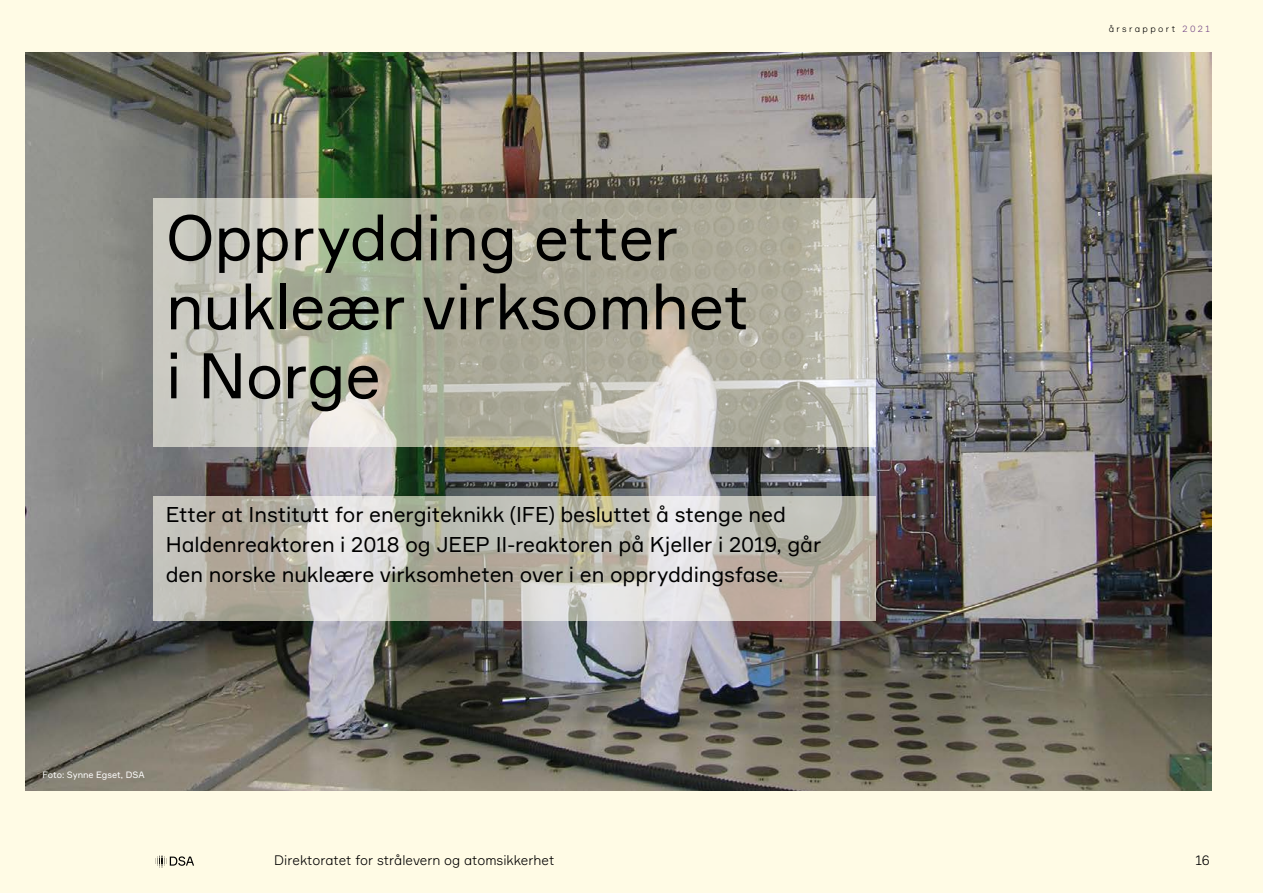
<style>
.page{position:relative;width:1263px;height:893px;background:#fffbe5}
.page>*{position:absolute;margin:0;border:0;box-sizing:border-box;transform-origin:0 0}
.t1{font:63px/69px "Formular";letter-spacing:-.01em;color:#000}
.t2{font:21px/30px "Formular";letter-spacing:-.005em;color:#000}
.t3{font:300 13.5px "Formular";color:#000}
.t4{font:9px "Formular";color:#fff}
.t5{font:300 9px "Formular";letter-spacing:.26em;color:#000}
.s1{color:#724695}
</style>
<div class="page">
<img style="left:26px;top:52px;width:1186px;height:739px">
<svg style="left:153px;top:198px;width:723px;height:248px;background:#b9b9a9"></svg>
<svg style="left:153px;top:497px;width:723px;height:124px;background:#c3c0b6"></svg>
<h1 class="t1" style="left:166px;top:202px;width:585px">Opprydding etter nukleær virksomhet i Norge</h1>
<p class="t2" style="left:166px;top:499px;width:657px">Etter at Institutt for energiteknikk (IFE) besluttet å stenge ned<br>Haldenreaktoren i 2018 og JEEP II-reaktoren på Kjeller i 2019, går den norske nukleære virksomheten over i en oppryddingsfase.</p>
<p class="t5" style="left:1109px;top:24px;width:103px">årsrapport <span class="s1">2021</span></p>
<p class="t4" style="left:43px;top:769px;width:104px">Foto: Synne Egset, DSA</p>
<p class="t3" style="left:274px;top:852px;width:282px">Direktoratet for strålevern og atomsikkerhet</p>
<p class="t3" style="left:1195px;top:852px;width:16px">16</p>
</div>
